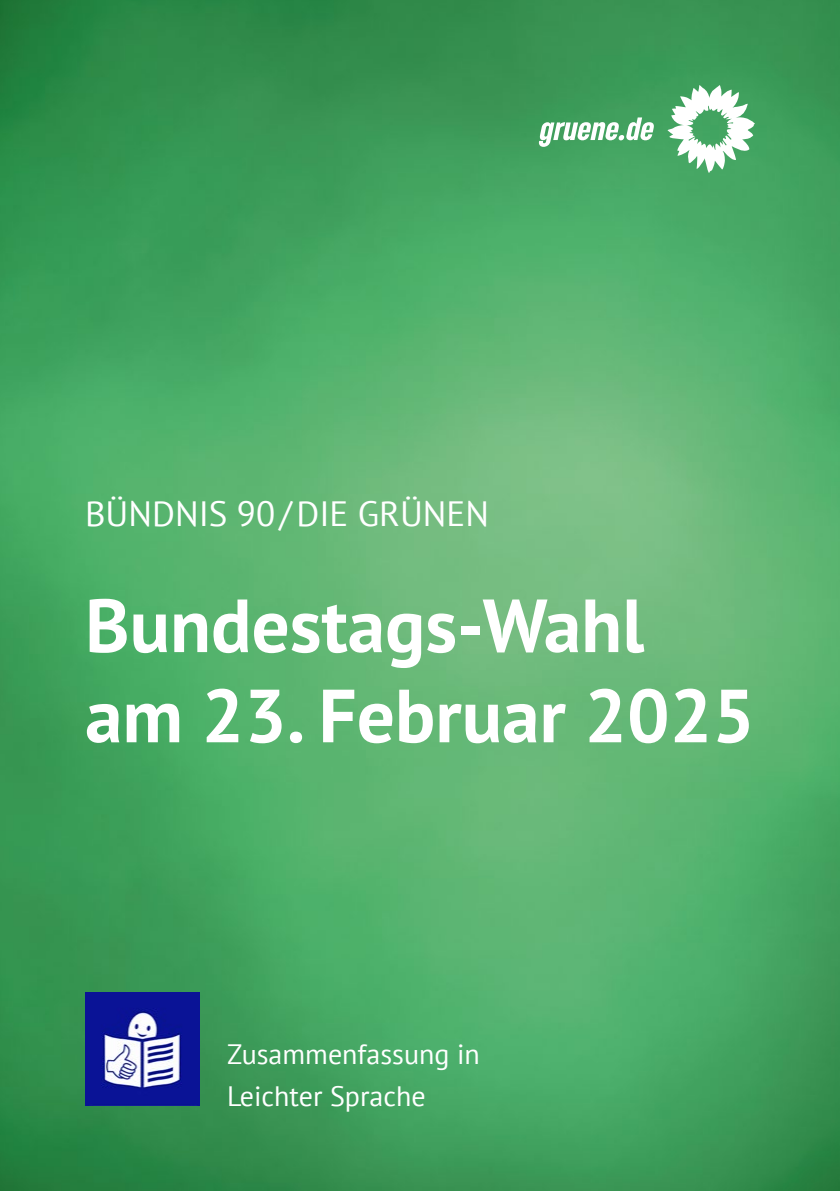
<style>
.page{position:relative;width:840px;height:1191px;background:#fff}
.page>*{position:absolute;margin:0;border:0;box-sizing:border-box;transform-origin:0 0}
.t1{font:700 75.2px/90.2px "PT Sans";color:#fff}
.t2{font:35px "PT Sans";color:#fff}
.t3{font:28px/42px "PT Sans";color:#fff}
</style>
<div class="page">
<img style="left:0;top:0;width:839px;height:1191px">
<img style="left:85px;top:992px;width:114px;height:113px">
<svg style="left:667px;top:85px;width:87px;height:88px"></svg>
<svg style="left:538px;top:117px;width:115px;height:30px"></svg>
<p class="t2" style="left:85px;top:491px;width:405px">BÜNDNIS 90/DIE GRÜNEN</p>
<h1 class="t1" style="left:85px;top:579px;width:671px">Bundestags-Wahl am 23. Februar 2025</h1>
<p class="t3" style="left:227px;top:1032px;width:254px">Zusammenfassung in<br>Leichter Sprache</p>
</div>
